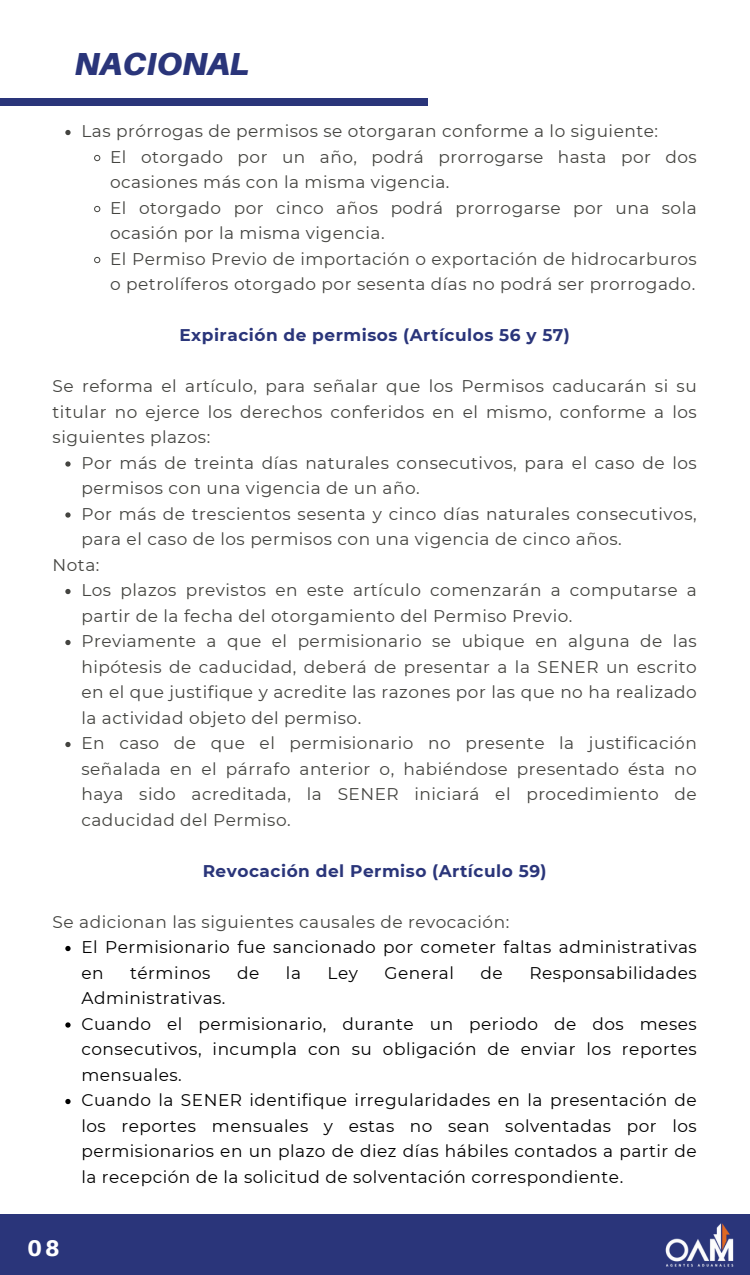
<style>
.page{position:relative;width:750px;height:1275px;background:#fff}
.page>*{position:absolute;margin:0;border:0;box-sizing:border-box;transform-origin:0 0}
.t1{font:italic 900 31.9px "Aileron";color:#2a357a}
.t2{font:800 22.7px "Aileron";color:#fff}
.t3{font:16.9px/25.5px "Montserrat";letter-spacing:.03em;color:#444440}
.t4{font:16.9px/25.5px "Montserrat";letter-spacing:.03em;color:#000;text-align:justify}
.t5{font:700 16.9px "Montserrat";letter-spacing:.03em;color:#2a357a}
</style>
<div class="page">
<div style="left:0;top:1214px;width:750px;height:61px;background:#2a357a"></div>
<div style="left:0;top:99px;width:428px;height:6px;background:#2a357a"></div>
<img style="left:665px;top:1223px;width:69px;height:44px">
<svg style="left:65px;top:130px;width:6px;height:5px"></svg>
<svg style="left:94px;top:154px;width:7px;height:8px"></svg>
<svg style="left:94px;top:205px;width:7px;height:8px"></svg>
<svg style="left:94px;top:256px;width:7px;height:8px"></svg>
<svg style="left:65px;top:461px;width:6px;height:6px"></svg>
<svg style="left:65px;top:512px;width:6px;height:6px"></svg>
<svg style="left:65px;top:589px;width:6px;height:5px"></svg>
<svg style="left:65px;top:640px;width:6px;height:5px"></svg>
<svg style="left:65px;top:742px;width:6px;height:5px"></svg>
<svg style="left:65px;top:946px;width:6px;height:5px"></svg>
<svg style="left:65px;top:1022px;width:6px;height:6px"></svg>
<svg style="left:65px;top:1099px;width:6px;height:5px"></svg>
<p class="t1" style="left:75px;top:44px;width:176px">NACIONAL</p>
<p class="t3" style="left:81px;top:119px;width:578px">Las prórrogas de permisos se otorgaran conforme a lo siguiente:</p>
<p class="t3" style="left:110px;top:144px;width:588px">El otorgado por un año, podrá prorrogarse hasta por dos ocasiones más con la misma vigencia.</p>
<p class="t3" style="left:110px;top:195px;width:588px">El otorgado por cinco años podrá prorrogarse por una sola ocasión por la misma vigencia.</p>
<p class="t3" style="left:110px;top:246px;width:588px">El Permiso Previo de importación o exportación de hidrocarburos o petrolíferos otorgado por sesenta días no podrá ser prorrogado.</p>
<p class="t5" style="left:179px;top:325px;width:392px">Expiración de permisos (Artículos 56 y 57)</p>
<p class="t3" style="left:53px;top:374px;width:646px;text-align:justify">Se reforma el artículo, para señalar que los Permisos caducarán si su titular no ejerce los derechos conferidos en el mismo, conforme a los siguientes plazos:</p>
<p class="t3" style="left:81px;top:450px;width:617px">Por más de treinta días naturales consecutivos, para el caso de los permisos con una vigencia de un año.</p>
<p class="t3" style="left:81px;top:501px;width:617px">Por más de trescientos sesenta y cinco días naturales consecutivos, para el caso de los permisos con una vigencia de cinco años.</p>
<p class="t3" style="left:81px;top:578px;width:617px">Los plazos previstos en este artículo comenzarán a computarse a partir de la fecha del otorgamiento del Permiso Previo.</p>
<p class="t3" style="left:81px;top:629px;width:617px;text-align:justify">Previamente a que el permisionario se ubique en alguna de las hipótesis de caducidad, deberá de presentar a la SENER un escrito en el que justifique y acredite las razones por las que no ha realizado la actividad objeto del permiso.</p>
<p class="t3" style="left:81px;top:731px;width:617px;text-align:justify">En caso de que el permisionario no presente la justificación señalada en el párrafo anterior o, habiéndose presentado ésta no haya sido acreditada, la SENER iniciará el procedimiento de caducidad del Permiso.</p>
<p class="t3" style="left:53px;top:552px;width:48px">Nota:</p>
<p class="t5" style="left:203px;top:861px;width:346px">Revocación del Permiso (Artículo 59)</p>
<p class="t3" style="left:53px;top:909px;width:458px">Se adicionan las siguientes causales de revocación:</p>
<p class="t2" style="left:27px;top:1234px;width:34px">08</p>
<p class="t4" style="left:81px;top:935px;width:617px">El Permisionario fue sancionado por cometer faltas administrativas en</p>
<p class="t4" style="left:130px;top:960px;width:82px">términos</p>
<p class="t4" style="left:237px;top:960px;width:24px">de</p>
<p class="t4" style="left:286px;top:960px;width:17px">la</p>
<p class="t4" style="left:328px;top:960px;width:32px">Ley</p>
<p class="t4" style="left:385px;top:960px;width:71px">General</p>
<p class="t4" style="left:481px;top:960px;width:24px">de</p>
<p class="t4" style="left:530px;top:960px;width:169px">Responsabilidades</p>
<p class="t4" style="left:81px;top:986px;width:146px">Administrativas.</p>
<p class="t4" style="left:81px;top:1011px;width:617px">Cuando el permisionario, durante un periodo de dos meses consecutivos, incumpla con su obligación de enviar los reportes mensuales.</p>
<p class="t4" style="left:81px;top:1088px;width:617px">Cuando la SENER identifique irregularidades en la presentación de los reportes mensuales y estas no sean solventadas por los permisionarios en un plazo de diez días hábiles contados a partir de la recepción de la solicitud de solventación correspondiente.</p>
</div>
